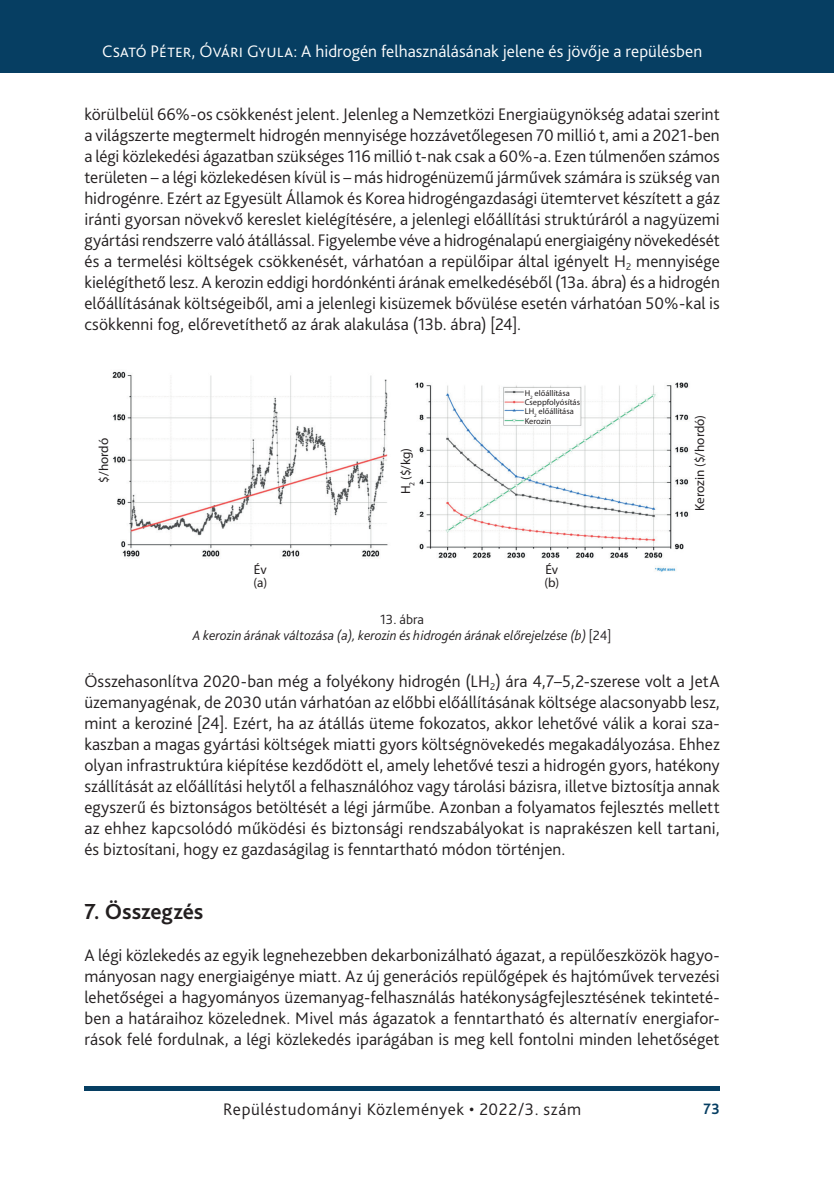
<style>
.page{position:relative;width:834px;height:1181px;background:#fff}
.page>*{position:absolute;margin:0;border:0;box-sizing:border-box;transform-origin:0 0}
._1_1__Head_bold_13{font:700 22.75px "Bliss Pro";color:#231f20}
._2__Body_1st_paragra{font:300 17.5px/21px "Bliss Pro";letter-spacing:.01em;color:#231f20;text-align:justify}
._1__Body{font:300 17.5px/21px "Bliss Pro";letter-spacing:.005em;color:#231f20;text-align:justify}
.t1{font:300 17.5px "Bliss Pro";color:#fff}
._1__Body-2{font:300 17.5px "Bliss Pro";letter-spacing:.03em;color:#231f20}
.t2{font:700 15.75px "Bliss Pro";color:#063e62;scale:.95 1}
.Ábra__képalárás{font:italic 300 14px "Bliss Pro";color:#231f20}
.Ábra_címe{font:300 14px "Bliss Pro";color:#231f20}
.t3{font:13.12px/13.1px "Myriad Pro";color:#231f20}
.t4{font:8.4px/9.3px "Myriad Pro";color:#231f20}
.s1{font-style:normal}
</style>
<div class="page">
<div style="left:0;top:0;width:833px;height:73px;background:#063e62"></div>
<div style="left:84px;top:1086px;width:635px;height:5px;background:#063e62"></div>
<img style="left:112px;top:371px;width:577px;height:201px">
<p class="t1" style="left:102px;top:41px;width:601px">Csató Péter, Óvári Gyula: A hidrogén felhasználásának jelene és jövője a repülésben</p>
<p class="_1__Body" style="left:84px;top:103px;width:637px">körülbelül 66%-os csökkenést jelent. Jelenleg a Nemzetközi Energiaügynökség adatai szerint a világszerte megtermelt hidrogén mennyisége hozzávetőlegesen 70 millió t, ami a -2021-ben a légi közlekedési ágazatban szükséges 116 millió t-nak csak a -60%-a. Ezen túlmenően számos területen – a légi közlekedésen kívül is – más hidrogénüzemű járművek számára is szükség van hidrogénre. Ezért az Egyesült Államok és Korea hidrogéngazdasági ütemtervet készített a gáz iránti gyorsan növekvő kereslet kielégítésére, a jelenlegi előállítási struktúráról a nagyüzemi gyártási rendszerre való átállással. Figyelembe véve a hidrogénalapú energiaigény növekedését és a termelési költségek csökkenését, várhatóan a repülőipar által igényelt H<sub>2</sub> mennyisége kielégíthető lesz. A kerozin eddigi hordónkénti árának emelkedéséből (13a. ábra) és a hidrogén előállításának költségeiből, ami a jelenlegi kisüzemek bővülése esetén várhatóan 50%-kal is csökkenni fog, előrevetíthető az árak alakulása (13b. ábra) [24].</p>
<p class="t3" style="left:97px;top:482px;width:46px;rotate:-90deg">$/hordó</p>
<p class="t3" style="left:253px;top:563px;width:15px">Év (a)</p>
<p class="t3" style="left:399px;top:494px;width:48px;rotate:-90deg">H<sub>2</sub> ($/kg)</p>
<p class="t4" style="left:524px;top:388px;width:57px">H<sub>2</sub> előállítása<br>Cseppfolyósítás<br>LH<sub>2</sub> előállítása<br>Kerozin</p>
<p class="t3" style="left:544px;top:563px;width:16px">Év (b)</p>
<p class="t3" style="left:692px;top:511px;width:98px;rotate:-90deg">Kerozin ($/hordó)</p>
<p class="Ábra_címe" style="left:380px;top:611px;width:45px">13. ábra</p>
<p class="Ábra__képalárás" style="left:193px;top:627px;width:420px">A kerozin árának változása (a), kerozin és hidrogén árának előrejelzése (b) <span class="s1">[24]</span></p>
<p class="_2__Body_1st_paragra" style="left:84px;top:670px;width:637px">Összehasonlítva 2020-ban még a folyékony hidrogén (LH<sub>2</sub>) ára 4,7–5,2-szerese volt a JetA üzemanyagénak, de 2030 után várhatóan az előbbi előállításának költsége alacsonyabb lesz, mint a keroziné [24]. Ezért, ha az átállás üteme fokozatos, akkor lehetővé válik a korai sza&shy;kaszban a magas gyártási költségek miatti gyors költségnövekedés megakadályozása. Ehhez olyan infrastruktúra kiépítése kezdődött el, amely lehetővé teszi a hidrogén gyors, hatékony szállítását az előállítási helytől a felhasználóhoz vagy tárolási bázisra, illetve biztosítja annak egyszerű és biztonságos betöltését a légi járműbe. Azonban a folyamatos fejlesztés mellett az ehhez kapcsolódó működési és biztonsági rendszabályokat is naprakészen kell tartani, és biztosítani, hogy ez gazdaságilag is fenntartható módon történjen.</p>
<p class="_1_1__Head_bold_13" style="left:84px;top:897px;width:121px">7. Összegzés</p>
<p class="_2__Body_1st_paragra" style="left:84px;top:943px;width:636px">A légi közlekedés az egyik legnehezebben dekarbonizálható ágazat, a repülőeszközök hagyo&shy;mányosan nagy energiaigénye miatt. Az új generációs repülőgépek és hajtóművek tervezési lehetőségei a hagyományos üzemanyag-felhasználás hatékonyságfejlesztésének tekinteté&shy;ben a határaihoz közelednek. Mivel más ágazatok a fenntartható és alternatív energiafor&shy;rások felé fordulnak, a légi közlekedés iparágában is meg kell fontolni minden lehetőséget</p>
<p class="_1__Body-2" style="left:223px;top:1098px;width:359px">Repüléstudományi Közlemények • 2022/3. szám</p>
<p class="t2" style="left:703px;top:1099px;width:19px">73</p>
</div>
